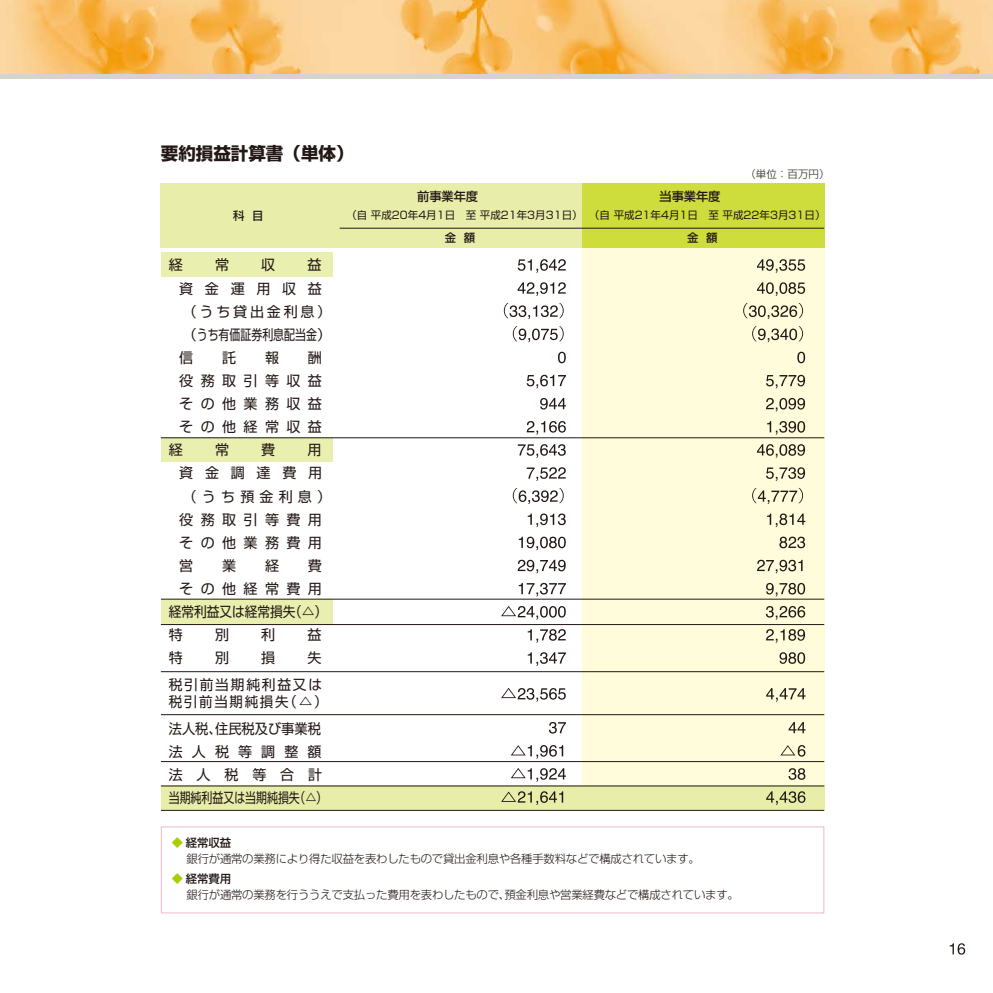
<style>
.page{position:relative;width:993px;height:993px;background:#fff}
.page>*{position:absolute;margin:0;border:0;box-sizing:border-box;transform-origin:0 0}
.t1{font:700 17.5px "Shin Go";color:#231815}
.t2{font:14px/23.1px "Shin Go";letter-spacing:.53em;color:#231815}
.t3{font:14px/23.1px "Shin Go";letter-spacing:.2em;color:#231815}
.t4{font:14px/23.1px "Shin Go";letter-spacing:.325em;color:#231815}
.t5{font:14px/26.2px "Shin Go";color:#231815;scale:.96 1}
.t6{font:14px "Shin Go";letter-spacing:.37em;color:#231815}
.t7{font:14px "Shin Go";color:#231815;scale:.9 1}
.t8{font:14px/26.4px "Shin Go";letter-spacing:.13em;color:#231815;text-align:right}
.t9{font:500 12.25px "Shin Go";letter-spacing:-.01em;color:#231815}
.t10{font:300 11.38px "Shin Go";letter-spacing:-.02em;color:#231815}
.t11{font:500 11.38px "Shin Go";color:#231815}
.t12{font:10.5px "Shin Go";color:#231815}
.t13{font:300 10.5px "Shin Go";color:#231815}
.s1{color:#abcd03}
</style>
<div class="page">
<img style="left:0;top:0;width:992px;height:74px">
<div style="left:0;top:74px;width:992px;height:5px;background:#d3d3d4"></div>
<div style="left:161px;top:252px;width:171px;height:24px;background:#e9efaf"></div>
<div style="left:161px;top:437px;width:171px;height:25px;background:#e9efaf"></div>
<div style="left:161px;top:599px;width:171px;height:25px;background:#e9efaf"></div>
<div style="left:581px;top:248px;width:243px;height:536px;background:#fffcdb"></div>
<div style="left:161px;top:183px;width:420px;height:65px;background:#e8eeaa"></div>
<div style="left:581px;top:183px;width:243px;height:65px;background:#cfdd3c"></div>
<hr style="left:339px;top:228px;width:485px;height:1px;background:#231815">
<div style="left:161px;top:785px;width:663px;height:24px;background:#e8eeaa"></div>
<hr style="left:161px;top:785px;width:663px;height:1px;background:#231815">
<hr style="left:161px;top:761px;width:663px;height:1px;background:#231815">
<hr style="left:161px;top:714px;width:663px;height:1px;background:#231815">
<hr style="left:161px;top:671px;width:663px;height:1px;background:#231815">
<hr style="left:161px;top:809px;width:663px;height:1px;background:#231815">
<hr style="left:161px;top:598px;width:663px;height:1px;background:#231815">
<hr style="left:161px;top:437px;width:663px;height:1px;background:#231815">
<hr style="left:161px;top:624px;width:663px;height:1px;background:#231815">
<div style="left:161px;top:826px;width:663px;height:87px;border:1px solid #edbbcf"></div>
<svg style="left:517px;top:259px;width:48px;height:14px"></svg>
<svg style="left:517px;top:282px;width:48px;height:14px"></svg>
<svg style="left:503px;top:303px;width:60px;height:16px"></svg>
<svg style="left:512px;top:326px;width:51px;height:16px"></svg>
<svg style="left:558px;top:351px;width:7px;height:12px"></svg>
<svg style="left:526px;top:374px;width:39px;height:14px"></svg>
<svg style="left:540px;top:398px;width:25px;height:11px"></svg>
<svg style="left:526px;top:421px;width:39px;height:13px"></svg>
<svg style="left:517px;top:444px;width:48px;height:13px"></svg>
<svg style="left:526px;top:467px;width:39px;height:14px"></svg>
<svg style="left:512px;top:488px;width:51px;height:16px"></svg>
<svg style="left:527px;top:513px;width:38px;height:14px"></svg>
<svg style="left:518px;top:536px;width:47px;height:14px"></svg>
<svg style="left:517px;top:559px;width:48px;height:14px"></svg>
<svg style="left:518px;top:582px;width:47px;height:14px"></svg>
<svg style="left:527px;top:629px;width:38px;height:13px"></svg>
<svg style="left:527px;top:652px;width:38px;height:13px"></svg>
<svg style="left:757px;top:259px;width:47px;height:14px"></svg>
<svg style="left:757px;top:282px;width:47px;height:14px"></svg>
<svg style="left:743px;top:303px;width:59px;height:16px"></svg>
<svg style="left:752px;top:326px;width:50px;height:16px"></svg>
<svg style="left:797px;top:351px;width:7px;height:12px"></svg>
<svg style="left:766px;top:375px;width:38px;height:13px"></svg>
<svg style="left:766px;top:398px;width:38px;height:13px"></svg>
<svg style="left:767px;top:421px;width:37px;height:13px"></svg>
<svg style="left:757px;top:444px;width:47px;height:13px"></svg>
<svg style="left:766px;top:467px;width:38px;height:14px"></svg>
<svg style="left:752px;top:488px;width:50px;height:16px"></svg>
<svg style="left:767px;top:513px;width:38px;height:14px"></svg>
<svg style="left:779px;top:536px;width:25px;height:12px"></svg>
<svg style="left:757px;top:559px;width:45px;height:14px"></svg>
<svg style="left:766px;top:582px;width:38px;height:14px"></svg>
<svg style="left:765px;top:606px;width:39px;height:13px"></svg>
<svg style="left:766px;top:629px;width:38px;height:13px"></svg>
<svg style="left:779px;top:652px;width:25px;height:11px"></svg>
<svg style="left:549px;top:722px;width:16px;height:11px"></svg>
<svg style="left:788px;top:722px;width:17px;height:11px"></svg>
<svg style="left:788px;top:768px;width:17px;height:11px"></svg>
<svg style="left:766px;top:791px;width:39px;height:13px"></svg>
<svg style="left:766px;top:688px;width:39px;height:13px"></svg>
<svg style="left:501px;top:606px;width:64px;height:13px"></svg>
<svg style="left:501px;top:687px;width:64px;height:14px"></svg>
<svg style="left:501px;top:791px;width:62px;height:13px"></svg>
<svg style="left:510px;top:745px;width:53px;height:13px"></svg>
<svg style="left:780px;top:745px;width:25px;height:11px"></svg>
<svg style="left:510px;top:768px;width:55px;height:13px"></svg>
<svg style="left:949px;top:943px;width:15px;height:11px"></svg>
<h1 class="t1" style="left:161px;top:142px;width:194px">要約損益計算書（単体）</h1>
<p class="t11" style="left:233px;top:208px;width:32px">科 目</p>
<p class="t6" style="left:169px;top:256px;width:15px">経</p>
<p class="t6" style="left:215px;top:256px;width:16px">常</p>
<p class="t6" style="left:261px;top:256px;width:15px">収</p>
<p class="t3" style="left:179px;top:252px;width:153px;text-indent:128px">益資金運用収益（うち貸出金利息）（うち有価証券利息配当金）信</p>
<p class="t6" style="left:222px;top:348px;width:15px">託</p>
<p class="t6" style="left:265px;top:348px;width:15px">報</p>
<p class="t6" style="left:308px;top:348px;width:15px">酬</p>
<p class="t2" style="left:179px;top:368px;width:144px">役務取引等収益</p>
<p class="t2" style="left:179px;top:391px;width:144px">その他業務収益</p>
<p class="t2" style="left:179px;top:414px;width:144px">その他経常収益</p>
<p class="t6" style="left:169px;top:440px;width:15px">経</p>
<p class="t6" style="left:215px;top:440px;width:15px">常</p>
<p class="t6" style="left:261px;top:440px;width:15px">費</p>
<p class="t2" style="left:179px;top:437px;width:153px;text-indent:128px">用資金調達費用（うち預金利息）役務取引等費用その他業務費用営</p>
<p class="t6" style="left:222px;top:556px;width:15px">業</p>
<p class="t6" style="left:265px;top:556px;width:15px">経</p>
<p class="t6" style="left:308px;top:556px;width:15px">費</p>
<p class="t2" style="left:179px;top:576px;width:144px">その他経常費用</p>
<p class="t7" style="left:169px;top:602px;width:177px">経常利益又は経常損失（△）</p>
<p class="t6" style="left:169px;top:625px;width:15px">特</p>
<p class="t6" style="left:215px;top:625px;width:16px">別</p>
<p class="t6" style="left:261px;top:625px;width:15px">利</p>
<p class="t6" style="left:307px;top:625px;width:15px">益</p>
<p class="t6" style="left:169px;top:648px;width:15px">特</p>
<p class="t6" style="left:215px;top:648px;width:16px">別</p>
<p class="t6" style="left:261px;top:648px;width:15px">損</p>
<p class="t8" style="left:169px;top:644px;width:155px">失<br>税引前当期純利益又は</p>
<p class="t5" style="left:169px;top:688px;width:167px">税引前当期純損失（△）法人税、住民税及び事業税</p>
<p class="t4" style="left:169px;top:739px;width:160px">法人税等調整額法人税等合計当期純利益又は当期純損失（△）</p>
<p class="t9" style="left:417px;top:188px;width:62px">前事業年度</p>
<p class="t12" style="left:346px;top:208px;width:238px">（自 平成20年4月1日　至 平成21年3月31日）</p>
<p class="t11" style="left:444px;top:230px;width:32px">金 額</p>
<p class="t11" style="left:172px;top:835px;width:61px"><span class="s1">◆</span> 経常収益</p>
<p class="t13" style="left:745px;top:167px;width:85px">（単位：百万円）</p>
<p class="t9" style="left:659px;top:188px;width:62px">当事業年度</p>
<p class="t12" style="left:589px;top:208px;width:238px">（自 平成21年4月1日　至 平成22年3月31日）</p>
<p class="t11" style="left:687px;top:230px;width:32px">金 額</p>
<p class="t10" style="left:186px;top:851px;width:515px">銀行が通常の業務により得た収益を表わしたもので貸出金利息や各種手数料などで構成されています。</p>
<p class="t11" style="left:172px;top:870px;width:61px"><span class="s1">◆</span> 経常費用</p>
<p class="t10" style="left:186px;top:886px;width:553px">銀行が通常の業務を行ううえで支払った費用を表わしたもので、預金利息や営業経費などで構成されています。</p>
</div>
